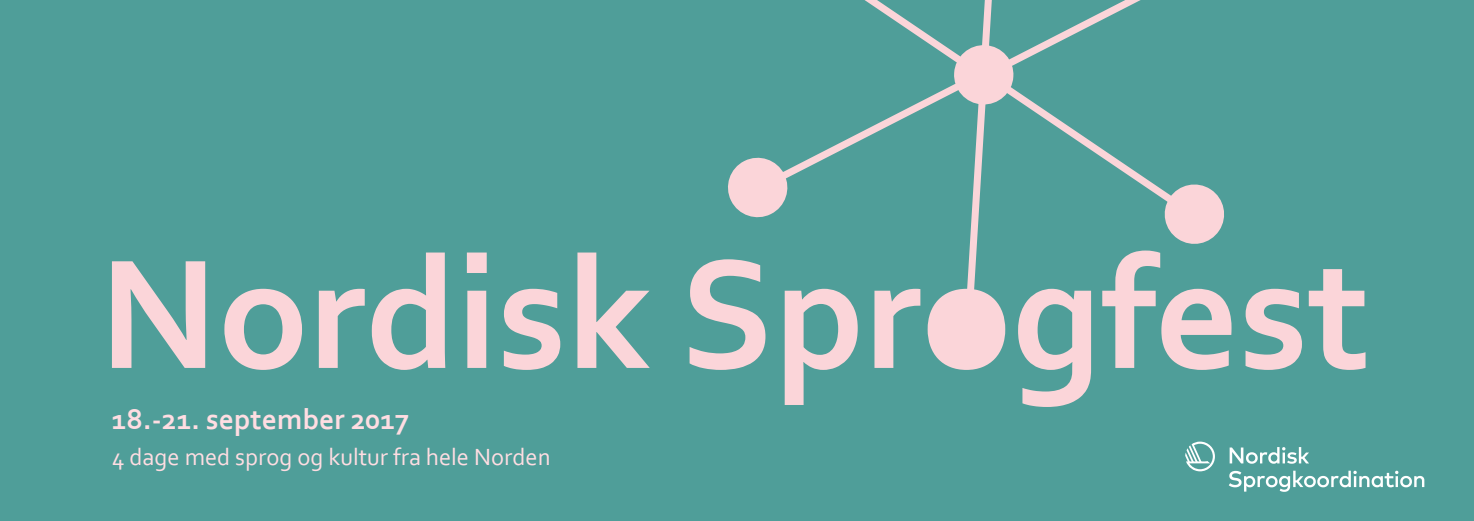
<style>
.page{position:relative;width:1474px;height:521px;background:#fff}
.page>*{position:absolute;margin:0;border:0;box-sizing:border-box;transform-origin:0 0}
.t1{font:700 163.1px "Corbel";color:#fbd5d9}
.t2{font:700 29.75px "Corbel";color:#ffdde2}
.t3{font:24.5px "Corbel";color:#ffdde2}
</style>
<div class="page">
<div style="left:0;top:0;width:1473px;height:521px;background:#4f9e99"></div>
<svg style="left:728px;top:0;width:496px;height:357px"></svg>
<svg style="left:1229px;top:447px;width:79px;height:17px"></svg>
<svg style="left:1229px;top:471px;width:195px;height:21px"></svg>
<svg style="left:1185px;top:441px;width:29px;height:30px"></svg>
<p class="t1" style="left:99px;top:213px;width:1272px">Nordisk Sprogfest</p>
<p class="t2" style="left:112px;top:401px;width:299px">18.-21. september 2017</p>
<p class="t3" style="left:112px;top:441px;width:440px">4 dage med sprog og kultur fra hele Norden</p>
</div>
